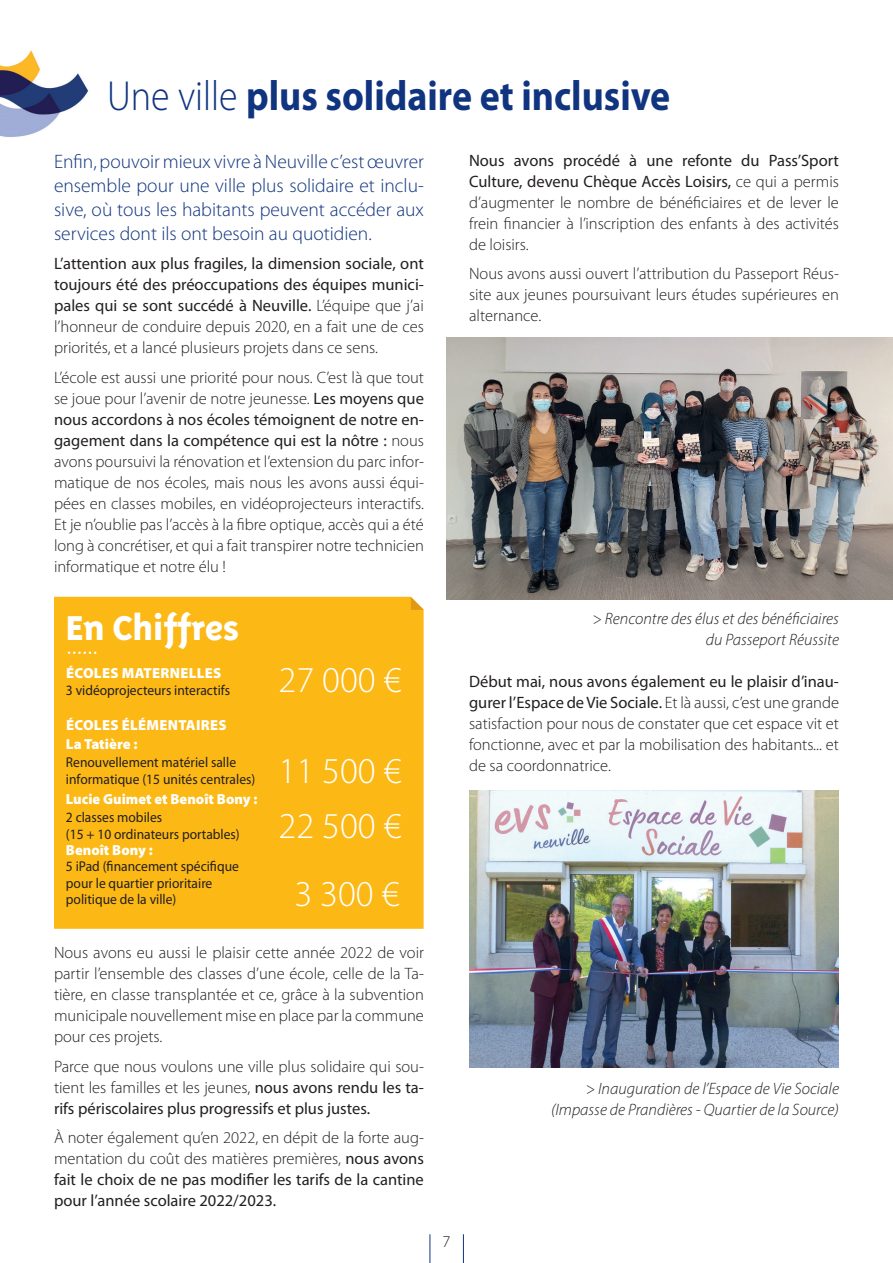
<style>
.page{position:relative;width:893px;height:1263px;background:#fff}
.page>*{position:absolute;margin:0;border:0;box-sizing:border-box;transform-origin:0 0}
.t1{font:700 42.15px "Myriad Pro";color:#10347f;scale:.9 1}
.t2{font:800 39.6px "Triplex Sans OT";letter-spacing:-.01em;color:#fff}
.t3{font:300 36.6px/54.8px "Myriad Pro";color:#fff}
.t4{font:300 19.5px/24px "Myriad Pro";color:#10347f;text-align:justify}
.t5{font:300 16.5px/21px "Myriad Pro";color:#231f20;text-align:justify}
.t6{font:16.5px/21px "Myriad Pro";color:#231f20;text-align:justify}
.t7{font:italic 300 16.5px/21px "Myriad Pro";color:#231f20;text-align:right}
.t8{font:900 14.55px/19.5px "Myriad Pro";letter-spacing:.005em;color:#fff}
.t9{font:14.25px/16.5px "Myriad Pro";color:#231f20;scale:.95 1}
.s1{font-weight:300}
.s2{font-weight:400}
</style>
<div class="page">
<svg style="left:430px;top:1234px;width:1px;height:29px"></svg>
<svg style="left:463px;top:1234px;width:1px;height:29px"></svg>
<img style="left:1px;top:50px;width:88px;height:87px">
<div style="left:54px;top:597px;width:370px;height:332px;background:#fcb814"></div>
<svg style="left:411px;top:597px;width:13px;height:13px"></svg>
<svg style="left:68px;top:651px;width:28px;height:3px"></svg>
<img style="left:447px;top:337px;width:446px;height:262px">
<img style="left:469px;top:790px;width:370px;height:278px">
<h1 class="t1" style="left:107px;top:68px;width:627px"><span class="s1">Une ville</span> plus solidaire et inclusive</h1>
<p class="t4" style="left:54px;top:150px;width:371px">Enfin, pouvoir mieux vivre à Neuville c’est œuvrer ensemble pour une ville plus solidaire et inclu&shy;sive, où tous les habitants peuvent accéder aux services dont ils ont besoin au quotidien.</p>
<p class="t6" style="left:54px;top:253px;width:371px">L’attention aux plus fragiles, la dimension sociale, ont toujours été des préoccupations des équipes munici&shy;pales qui se sont succédé à Neuville. <span class="s1">L’équipe que j’ai l’honneur de conduire depuis 2020, en a fait une de ces priorités, et a lancé plusieurs projets dans ce sens.</span></p>
<p class="t5" style="left:54px;top:367px;width:371px">L’école est aussi une priorité pour nous. C’est là que tout se joue pour l’avenir de notre jeunesse. <span class="s2">Les moyens que nous accordons à nos écoles témoignent de notre en&shy;gagement dans la compétence qui est la nôtre :</span> nous avons poursuivi la rénovation et l’extension du parc infor&shy;matique de nos écoles, mais nous les avons aussi équi&shy;pées en classes mobiles, en vidéoprojecteurs interactifs.<br>Et je n’oublie pas l’accès à la fibre optique, accès qui a été long à concrétiser, et qui a fait transpirer notre technicien informatique et notre élu !</p>
<p class="t5" style="left:469px;top:150px;width:371px"><span class="s2">Nous avons procédé à une refonte du Pass’Sport Culture, devenu Chèque Accès Loisirs,</span> ce qui a permis d’augmenter le nombre de bénéficiaires et de lever le frein financier à l’inscription des enfants à des activités de loisirs.</p>
<p class="t5" style="left:469px;top:263px;width:371px">Nous avons aussi ouvert l’attribution du Passeport Réus&shy;site aux jeunes poursuivant leurs études supérieures en alternance.</p>
<h2 class="t2" style="left:66px;top:607px;width:175px">En Chiffres</h2>
<p class="t8" style="left:66px;top:662px;width:157px">ÉCOLES MATERNELLES</p>
<p class="t9" style="left:66px;top:681px;width:174px">3 vidéoprojecteurs interactifs</p>
<p class="t8" style="left:66px;top:714px;width:162px">ÉCOLES ÉLÉMENTAIRES<br>La Tatière :</p>
<p class="t9" style="left:66px;top:754px;width:201px">Renouvellement matériel salle informatique (15 unités centrales)</p>
<p class="t8" style="left:66px;top:789px;width:193px">Lucie Guimet et Benoît Bony :</p>
<p class="t9" style="left:66px;top:809px;width:185px">2 classes mobiles<br>(15 + 10 ordinateurs portables)</p>
<p class="t8" style="left:66px;top:840px;width:88px">Benoît Bony :</p>
<p class="t9" style="left:66px;top:858px;width:184px">5 iPad (financement spécifique pour le quartier prioritaire politique de la ville)</p>
<h3 class="t3" style="left:279px;top:653px;width:125px">27 000 €</h3>
<h3 class="t3" style="left:279px;top:744px;width:125px">11 500 €<br>22 500 €</h3>
<h3 class="t3" style="left:294px;top:867px;width:107px">3 300 €</h3>
<p class="t5" style="left:54px;top:943px;width:371px">Nous avons eu aussi le plaisir cette année 2022 de voir partir l’ensemble des classes d’une école, celle de la Ta&shy;tière, en classe transplantée et ce, grâce à la subvention municipale nouvellement mise en place par la commune pour ces projets.</p>
<p class="t5" style="left:54px;top:1056px;width:371px">Parce que nous voulons une ville plus solidaire qui sou&shy;tient les familles et les jeunes, <span class="s2">nous avons rendu les ta&shy;rifs périscolaires plus progressifs et plus justes.</span></p>
<p class="t6" style="left:54px;top:1127px;width:371px"><span class="s1">À noter également qu’en 2022, en dépit de la forte aug&shy;mentation du coût des matières premières,</span> nous avons fait le choix de ne pas modifier les tarifs de la cantine pour l’année scolaire 2022/2023.</p>
<p class="t7" style="left:592px;top:607px;width:248px">&gt; Rencontre des élus et des bénéficiaires du Passeport Réussite</p>
<p class="t5" style="left:469px;top:671px;width:371px"><span class="s2">Début mai, nous avons également eu le plaisir d’inau&shy;gurer l’Espace de Vie Sociale.</span> Et là aussi, c’est une grande satisfaction pour nous de constater que cet espace vit et fonctionne, avec et par la mobilisation des habitants... et de sa coordonnatrice.</p>
<p class="t5" style="left:442px;top:1231px;width:10px">7</p>
<p class="t7" style="left:551px;top:1078px;width:289px">&gt; Inauguration de l’Espace de Vie Sociale (Impasse de Prandières - Quartier de la Source)</p>
</div>
